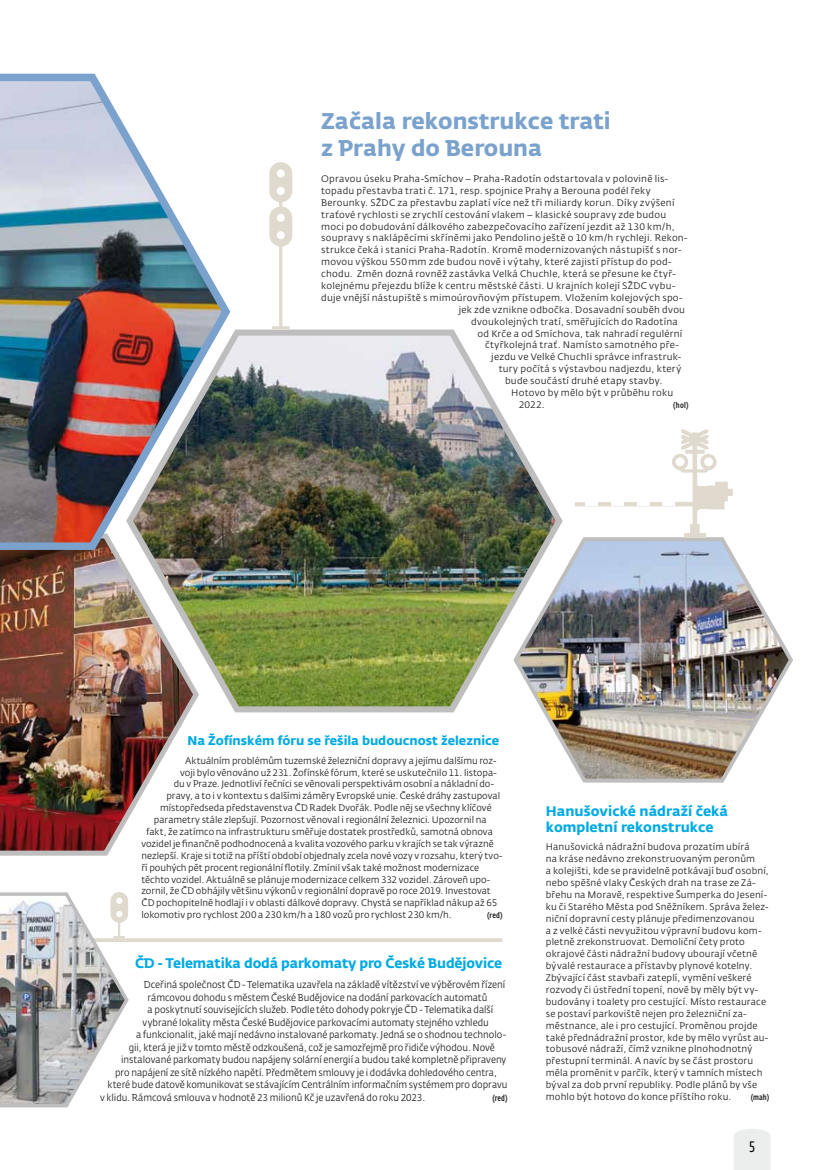
<style>
.page{position:relative;width:833px;height:1170px;background:#fff}
.page>*{position:absolute;margin:0;border:0;box-sizing:border-box;transform-origin:0 0}
.t1{font:700 22.5px/27px "CD Fedra";color:#7aa2cc}
.t2{font:15px "CD Fedra Cond Pro";color:#000}
.t3{font:700 13.75px/16.2px "CD Fedra";letter-spacing:-.01em;color:#00aae4}
.t4{font:700 12.5px "CD Fedra";color:#00aae4}
.t5{font:9.88px "CD Fedra";color:#282829;scale:.93 1}
.t6{font:9.38px/11.9px "CD Fedra";letter-spacing:.015em;color:#282829}
.t7{font:9.38px "CD Fedra";letter-spacing:-.005em;color:#282829}
.t8{font:500 8.5px "CD Fedra Cond Pro";color:#282829;scale:.95 1}
.t9{font:500 8.12px "CD Fedra Cond Pro";letter-spacing:.025em;color:#282829}
</style>
<div class="page">
<svg style="left:734px;top:1129px;width:36px;height:40px"></svg>
<hr style="left:41px;top:938px;width:461px;height:3px;background:#e0dace">
<img style="left:202px;top:329px;width:361px;height:384px">
<img style="left:0;top:553px;width:202px;height:303px">
<img style="left:0;top:73px;width:235px;height:480px">
<img style="left:0;top:892px;width:131px;height:216px">
<svg style="left:269px;top:162px;width:23px;height:167px"></svg>
<div style="left:277px;top:187px;width:8px;height:8px;background:#fff;border-radius:50%"></div>
<div style="left:277px;top:169px;width:8px;height:8px;background:#fff;border-radius:50%"></div>
<img style="left:511px;top:534px;width:282px;height:249px">
<svg style="left:575px;top:429px;width:158px;height:107px"></svg>
<hr style="left:684px;top:533px;width:22px;height:4px;background:#e0dace">
<div style="left:675px;top:457px;width:9px;height:9px;background:#fff;border-radius:50%"></div>
<div style="left:704px;top:457px;width:9px;height:9px;background:#fff;border-radius:50%"></div>
<hr style="left:586px;top:502px;width:12px;height:4px;background:#fff">
<hr style="left:611px;top:502px;width:12px;height:4px;background:#fff">
<hr style="left:637px;top:502px;width:12px;height:4px;background:#fff">
<hr style="left:662px;top:502px;width:13px;height:4px;background:#fff">
<h1 class="t1" style="left:321px;top:108px;width:291px">Začala rekonstrukce trati z Prahy do Berouna</h1>
<p class="t6" style="left:321px;top:173px;width:348px">Opravou úseku Praha-Smíchov – Praha-Radotín odstartovala v polovině lis-</p>
<p class="t6" style="left:321px;top:185px;width:331px">topadu přestavba trati č. 171, resp. spojnice Prahy a Berouna podél řeky</p>
<p class="t6" style="left:321px;top:197px;width:355px">Berounky. SŽDC za přestavbu zaplatí více než tři miliardy korun. Díky zvýšení</p>
<p class="t6" style="left:321px;top:209px;width:346px">traťové rychlosti se zrychlí cestování vlakem – klasické soupravy zde budou</p>
<p class="t6" style="left:321px;top:220px;width:355px">moci po dobudování dálkového zabezpečovacího zařízení jezdit až 130 km/h,</p>
<p class="t6" style="left:321px;top:232px;width:368px">soupravy s naklápěcími skříněmi jako Pendolino ještě o 10 km/h rychleji. Rekon-</p>
<p class="t6" style="left:321px;top:244px;width:362px">strukce čeká i stanici Praha-Radotín. Kromě modernizovaných nástupišť s nor-</p>
<p class="t6" style="left:321px;top:256px;width:352px">movou výškou 550mm zde budou nově i výtahy, které zajistí přístup do pod-</p>
<p class="t6" style="left:321px;top:268px;width:356px">chodu. Změn dozná rovněž zastávka Velká Chuchle, která se přesune ke čtyř-</p>
<p class="t6" style="left:321px;top:280px;width:356px">kolejnému přejezdu blíže k centru městské části. U krajních kolejí SŽDC vybu-</p>
<p class="t6" style="left:321px;top:292px;width:363px">duje vnější nástupiště s mimoúrovňovým přístupem. Vložením kolejových spo-</p>
<p class="t6" style="left:459px;top:304px;width:228px">jek zde vznikne odbočka. Dosavadní souběh dvou</p>
<p class="t6" style="left:471px;top:315px;width:208px">dvoukolejných tratí, směřujících do Radotína</p>
<p class="t6" style="left:477px;top:327px;width:206px">od Krče a od Smíchova, tak nahradí regulérní</p>
<p class="t6" style="left:485px;top:339px;width:195px">čtyřkolejná trať. Namísto samotného pře-</p>
<p class="t6" style="left:491px;top:351px;width:192px">jezdu ve Velké Chuchli správce infrastruk-</p>
<p class="t6" style="left:499px;top:363px;width:184px">tury počítá s výstavbou nadjezdu, který</p>
<p class="t6" style="left:505px;top:375px;width:159px">bude součástí druhé etapy stavby.</p>
<p class="t6" style="left:511px;top:387px;width:164px">Hotovo by mělo být v průběhu roku</p>
<p class="t6" style="left:519px;top:399px;width:28px">2022.</p>
<p class="t9" style="left:673px;top:400px;width:17px">(hol)</p>
<h3 class="t4" style="left:187px;top:732px;width:313px">Na Žofínském fóru se řešila budoucnost železnice</h3>
<p class="t7" style="left:185px;top:755px;width:313px">Aktuálním problémům tuzemské železniční dopravy a jejímu dalšímu roz-</p>
<p class="t6" style="left:180px;top:766px;width:318px">voji bylo věnováno už 231. Žofínské fórum, které se uskutečnilo 11. listopa-</p>
<p class="t6" style="left:174px;top:778px;width:322px">du v Praze. Jednotliví řečníci se věnovali perspektivám osobní a nákladní do-</p>
<p class="t7" style="left:166px;top:790px;width:335px">pravy, a to i v kontextu s dalšími záměry Evropské unie. České dráhy zastupoval</p>
<p class="t6" style="left:160px;top:802px;width:333px">místopředseda představenstva ČD Radek Dvořák. Podle něj se všechny klíčové</p>
<p class="t6" style="left:154px;top:814px;width:334px">parametry stále zlepšují. Pozornost věnoval i regionální železnici. Upozornil na</p>
<p class="t6" style="left:146px;top:825px;width:348px">fakt, že zatímco na infrastrukturu směřuje dostatek prostředků, samotná obnova</p>
<p class="t6" style="left:141px;top:837px;width:354px">vozidel je finančně podhodnocená a kvalita vozového parku v krajích se tak výrazně</p>
<p class="t6" style="left:141px;top:849px;width:362px">nezlepší. Kraje si totiž na příští období objednaly zcela nové vozy v rozsahu, který tvo-</p>
<p class="t6" style="left:141px;top:861px;width:339px">ří pouhých pět procent regionální flotily. Zmínil však také možnost modernizace</p>
<p class="t7" style="left:141px;top:873px;width:350px">těchto vozidel. Aktuálně se plánuje modernizace celkem 332 vozidel. Zároveň upo-</p>
<p class="t7" style="left:141px;top:885px;width:351px">zornil, že ČD obhájily většinu výkonů v regionální dopravě po roce 2019. Investovat</p>
<p class="t6" style="left:141px;top:897px;width:357px">ČD pochopitelně hodlají i v oblasti dálkové dopravy. Chystá se například nákup až 65</p>
<p class="t6" style="left:141px;top:909px;width:312px">lokomotiv pro rychlost 200 a 230 km/h a 180 vozů pro rychlost 230 km/h.</p>
<p class="t9" style="left:487px;top:910px;width:17px">(red)</p>
<h3 class="t3" style="left:135px;top:955px;width:369px">ČD - Telematika dodá parkomaty pro České Budějovice</h3>
<p class="t5" style="left:144px;top:979px;width:390px">Dceřiná společnost ČD - Telematika uzavřela na základě vítězství ve výběrovém řízení</p>
<p class="t5" style="left:147px;top:991px;width:367px">rámcovou dohodu s městem České Budějovice na dodání parkovacích automatů</p>
<p class="t5" style="left:147px;top:1004px;width:373px">a poskytnutí souvisejících služeb. Podle této dohody pokryje ČD - Telematika další</p>
<p class="t5" style="left:142px;top:1016px;width:374px">vybrané lokality města České Budějovice parkovacími automaty stejného vzhledu</p>
<p class="t5" style="left:136px;top:1029px;width:399px">a funkcionalit, jaké mají nedávno instalované parkomaty. Jedná se o shodnou technolo-</p>
<p class="t5" style="left:129px;top:1041px;width:395px">gii, která je již v tomto městě odzkoušená, což je samozřejmě pro řidiče výhodou. Nově</p>
<p class="t5" style="left:121px;top:1054px;width:415px">instalované parkomaty budou napájeny solární energií a budou také kompletně připraveny</p>
<p class="t5" style="left:115px;top:1066px;width:412px">pro napájení ze sítě nízkého napětí. Předmětem smlouvy je i dodávka dohledového centra,</p>
<p class="t5" style="left:107px;top:1079px;width:432px">které bude datově komunikovat se stávajícím Centrálním informačním systémem pro dopravu</p>
<p class="t5" style="left:100px;top:1091px;width:351px">v klidu. Rámcová smlouva v hodnotě 23 milionů Kč je uzavřená do roku 2023.</p>
<p class="t8" style="left:492px;top:1092px;width:18px">(red)</p>
<h3 class="t3" style="left:546px;top:803px;width:184px">Hanušovické nádraží čeká kompletní rekonstrukce</h3>
<p class="t6" style="left:546px;top:841px;width:224px">Hanušovická nádražní budova prozatím ubírá<br>na kráse nedávno zrekonstruovaným peronům<br>a kolejišti, kde se pravidelně potkávají buď osobní, nebo spěšné vlaky Českých drah na trase ze Zá&shy;břehu na Moravě, respektive Šumperka do Jesení&shy;ku či Starého Města pod Sněžníkem. Správa želez&shy;niční dopravní cesty plánuje předimenzovanou<br>a z velké části nevyužitou výpravní budovu kom&shy;pletně zrekonstruovat. Demoliční čety proto okrajové části nádražní budovy ubourají včetně bývalé restaurace a přístavby plynové kotelny.<br>Zbývající část stavbaři zateplí, vymění veškeré rozvody či ústřední topení, nově by měly být vy&shy;budovány i toalety pro cestující. Místo restaurace se postaví parkoviště nejen pro železniční za&shy;městnance, ale i pro cestující. Proměnou projde také přednádražní prostor, kde by mělo vyrůst au&shy;tobusové nádraží, čímž vznikne plnohodnotný přestupní terminál. A navíc by se část prostoru měla proměnit v parčík, který v tamních místech býval za dob první republiky. Podle plánů by vše mohlo být hotovo do konce příštího roku.</p>
<p class="t9" style="left:751px;top:1092px;width:20px">(mah)</p>
<h2 class="t2" style="left:748px;top:1138px;width:9px">5</h2>
</div>
